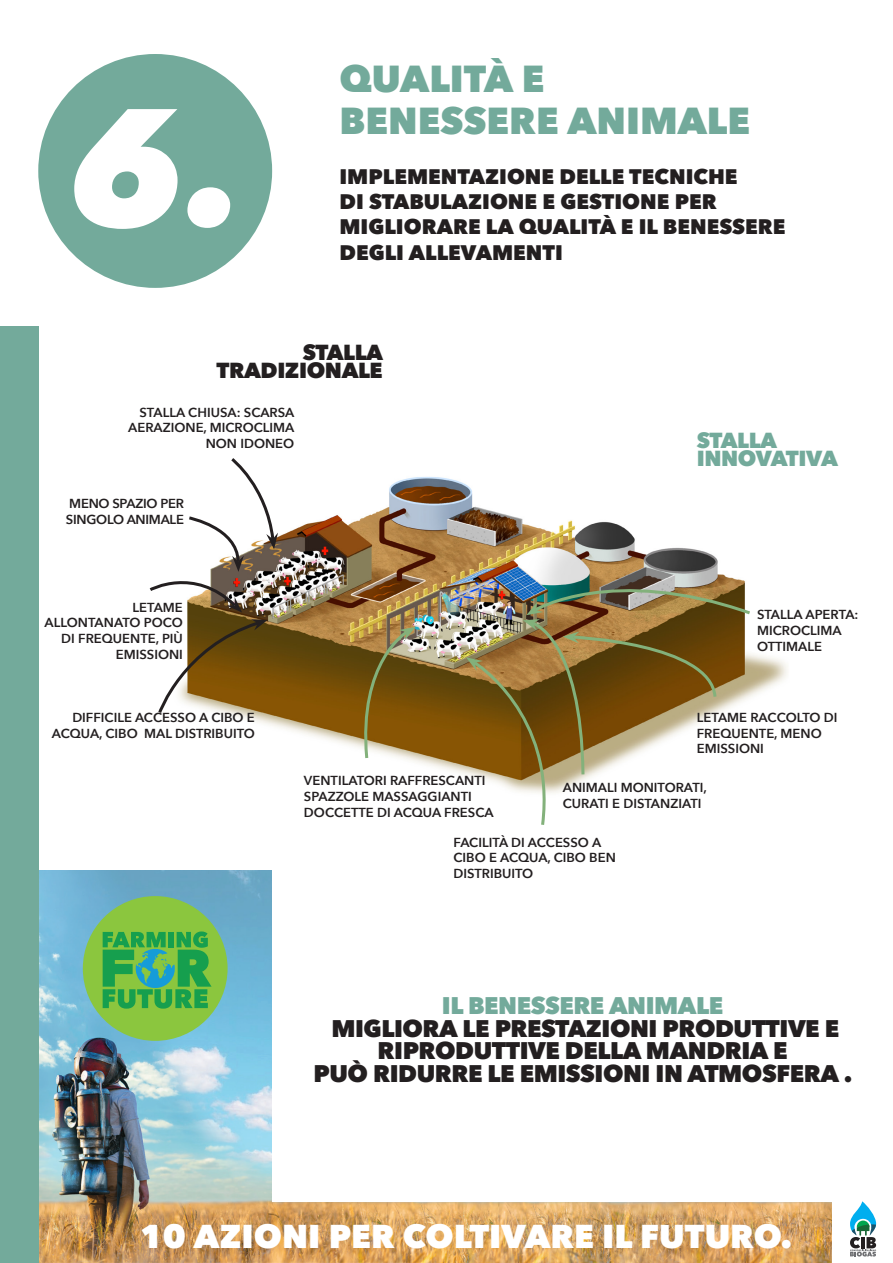
<style>
.page{position:relative;width:893px;height:1263px;background:#fff}
.page>*{position:absolute;margin:0;border:0;box-sizing:border-box;transform-origin:0 0}
.t1{font:italic 800 165px "Avenir Next";color:#fff}
.t2{font:800 37.5px "Avenir Next";color:#73aa9b}
.t3{font:800 33px "Avenir Next";color:#fff}
.t4{font:800 24px/22.5px "Avenir Next";letter-spacing:-.02em;color:#231f20;text-align:center}
.t5{font:800 21.75px/18.1px "Avenir Next";letter-spacing:-.02em;color:#231f20;text-align:right}
.t6{font:800 21.75px/18.1px "Avenir Next";letter-spacing:-.02em;color:#73aa9b}
.t7{font:800 21px/25.2px "Avenir Next";color:#231f20}
.t8{font:600 13.05px/15.6px "Avenir Next";color:#231f20}
.t9{font:600 13.05px/15.6px "Avenir Next";letter-spacing:-.02em;color:#231f20}
.s1{color:#73aa9b}
</style>
<div class="page">
<img style="left:38px;top:870px;width:793px;height:393px">
<div style="left:272px;top:854px;width:621px;height:347px;background:#fff"></div>
<div style="left:83px;top:896px;width:145px;height:145px;background:#8bc63e;border-radius:50%"></div>
<svg style="left:103px;top:931px;width:109px;height:78px"></svg>
<svg style="left:850px;top:1201px;width:26px;height:55px"></svg>
<div style="left:38px;top:54px;width:234px;height:234px;background:#73aa9b;border-radius:50%"></div>
<div style="left:0;top:326px;width:38px;height:936px;background:#73aa9b"></div>
<img style="left:187px;top:477px;width:600px;height:298px">
<svg style="left:358px;top:627px;width:58px;height:134px;background:#8e7136"></svg>
<svg style="left:158px;top:619px;width:110px;height:96px"></svg>
<svg style="left:466px;top:565px;width:287px;height:260px"></svg>
<svg style="left:149px;top:458px;width:129px;height:154px"></svg>
<p class="t1" style="left:71px;top:66px;width:175px">6.</p>
<p class="t2" style="left:339px;top:55px;width:207px">QUALITÀ E</p>
<p class="t2" style="left:339px;top:97px;width:412px">BENESSERE ANIMALE</p>
<p class="t7" style="left:339px;top:164px;width:448px">IMPLEMENTAZIONE DELLE TECNICHE<br>DI STABULAZIONE E GESTIONE PER<br>MIGLIORARE LA QUALITÀ E IL BENESSERE</p>
<p class="t7" style="left:339px;top:239px;width:225px">DEGLI ALLEVAMENTI</p>
<p class="t5" style="left:217px;top:343px;width:168px">STALLA<br>TRADIZIONALE</p>
<p class="t8" style="left:128px;top:404px;width:168px;text-align:right">STALLA CHIUSA: SCARSA<br>AERAZIONE, MICROCLIMA<br>NON IDONEO</p>
<p class="t9" style="left:66px;top:496px;width:120px">MENO SPAZIO PER<br>SINGOLO ANIMALE</p>
<p class="t8" style="left:45px;top:599px;width:140px;text-align:right">LETAME<br>ALLONTANATO POCO<br>DI FREQUENTE, PIÙ<br>EMISSIONI</p>
<p class="t8" style="left:52px;top:709px;width:205px;text-align:right">DIFFICILE ACCESSO A CIBO E<br>ACQUA, CIBO MAL DISTRIBUITO</p>
<p class="t6" style="left:697px;top:431px;width:143px">STALLA<br>INNOVATIVA</p>
<p class="t8" style="left:757px;top:607px;width:103px">STALLA APERTA:<br>MICROCLIMA<br>OTTIMALE</p>
<p class="t8" style="left:697px;top:709px;width:142px">LETAME RACCOLTO DI<br>FREQUENTE, MENO<br>EMISSIONI</p>
<p class="t8" style="left:304px;top:773px;width:183px">VENTILATORI RAFFRESCANTI</p>
<p class="t8" style="left:304px;top:788px;width:169px">SPAZZOLE MASSAGGIANTI</p>
<p class="t8" style="left:304px;top:804px;width:191px">DOCCETTE DI ACQUA FRESCA</p>
<p class="t8" style="left:454px;top:834px;width:164px">FACILITÀ DI ACCESSO A<br>CIBO E ACQUA, CIBO BEN<br>DISTRIBUITO</p>
<p class="t8" style="left:563px;top:780px;width:145px">ANIMALI MONITORATI,<br>CURATI E DISTANZIATI</p>
<p class="t4" style="left:313px;top:994px;width:540px"><span class="s1">IL BENESSERE ANIMALE<br></span>MIGLIORA LE PRESTAZIONI PRODUTTIVE E<br>RIPRODUTTIVE DELLA MANDRIA E<br>PUÒ RIDURRE LE EMISSIONI IN ATMOSFERA .</p>
<h3 class="t3" style="left:140px;top:1216px;width:654px">10 AZIONI PER COLTIVARE IL FUTURO.</h3>
</div>
